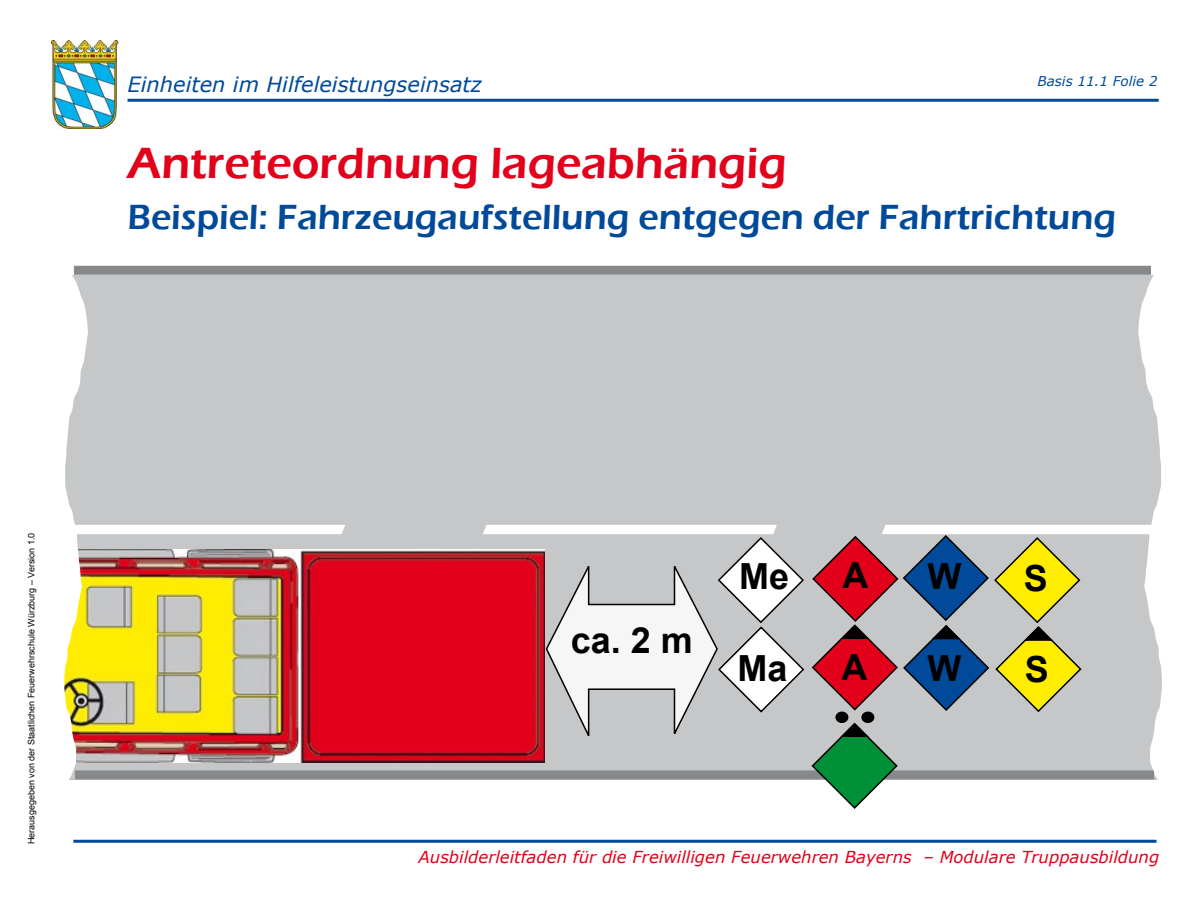
<style>
.page{position:relative;width:1200px;height:900px;background:#fff}
.page>*{position:absolute;margin:0;border:0;box-sizing:border-box;transform-origin:0 0}
.t1{font:600 45px "Eras ITC";color:#e2001a}
.t2{font:600 36px "Eras ITC";color:#004a99}
.t3{font:700 36px "Arial";color:#000}
.t4{font:italic 21px "Verdana";color:#004a99}
.t5{font:italic 16.5px "Verdana";color:#e2001a}
.t6{font:italic 13.5px "Verdana";color:#004a99}
.t7{font:9px "Arial";color:#000}
</style>
<div class="page">
<hr style="left:128px;top:99px;width:1031px;height:3px;background:#004a99">
<hr style="left:73px;top:840px;width:1084px;height:3px;background:#004a99">
<img style="left:51px;top:40px;width:68px;height:89px">
<div style="left:58px;top:275px;width:1110px;height:505px;background:#c6c7c8"></div>
<img style="left:347px;top:550px;width:134px;height:212px">
<svg style="left:58px;top:265px;width:289px;height:515px"></svg>
<div style="left:74px;top:266px;width:1077px;height:9px;background:#87888a"></div>
<div style="left:75px;top:770px;width:1079px;height:9px;background:#87888a"></div>
<svg style="left:481px;top:265px;width:687px;height:544px"></svg>
<p class="t4" style="left:128px;top:69px;width:356px">Einheiten im Hilfeleistungseinsatz</p>
<p class="t6" style="left:1038px;top:71px;width:122px">Basis 11.1 Folie 2</p>
<h1 class="t1" style="left:128px;top:137px;width:661px">Antreteordnung lageabhängig</h1>
<h2 class="t2" style="left:128px;top:197px;width:990px">Beispiel: Fahrzeugaufstellung entgegen der Fahrtrichtung</h2>
<p class="t7" style="left:26px;top:844px;width:313px;rotate:-90deg">Herausgegeben von der Staatlichen Feuerwehrschule Würzburg – Version 1.0</p>
<h2 class="t3" style="left:571px;top:617px;width:124px">ca. 2 m</h2>
<h2 class="t3" style="left:739px;top:553px;width:52px">Me</h2>
<h2 class="t3" style="left:843px;top:552px;width:27px">A</h2>
<h2 class="t3" style="left:738px;top:645px;width:52px">Ma</h2>
<h2 class="t3" style="left:842px;top:643px;width:27px">A</h2>
<h2 class="t3" style="left:928px;top:552px;width:35px">W</h2>
<h2 class="t3" style="left:1024px;top:554px;width:26px">S</h2>
<h2 class="t3" style="left:928px;top:645px;width:35px">W</h2>
<h2 class="t3" style="left:1025px;top:646px;width:26px">S</h2>
<p class="t5" style="left:419px;top:846px;width:742px">Ausbilderleitfaden für die Freiwilligen Feuerwehren Bayerns – Modulare Truppausbildung</p>
</div>
